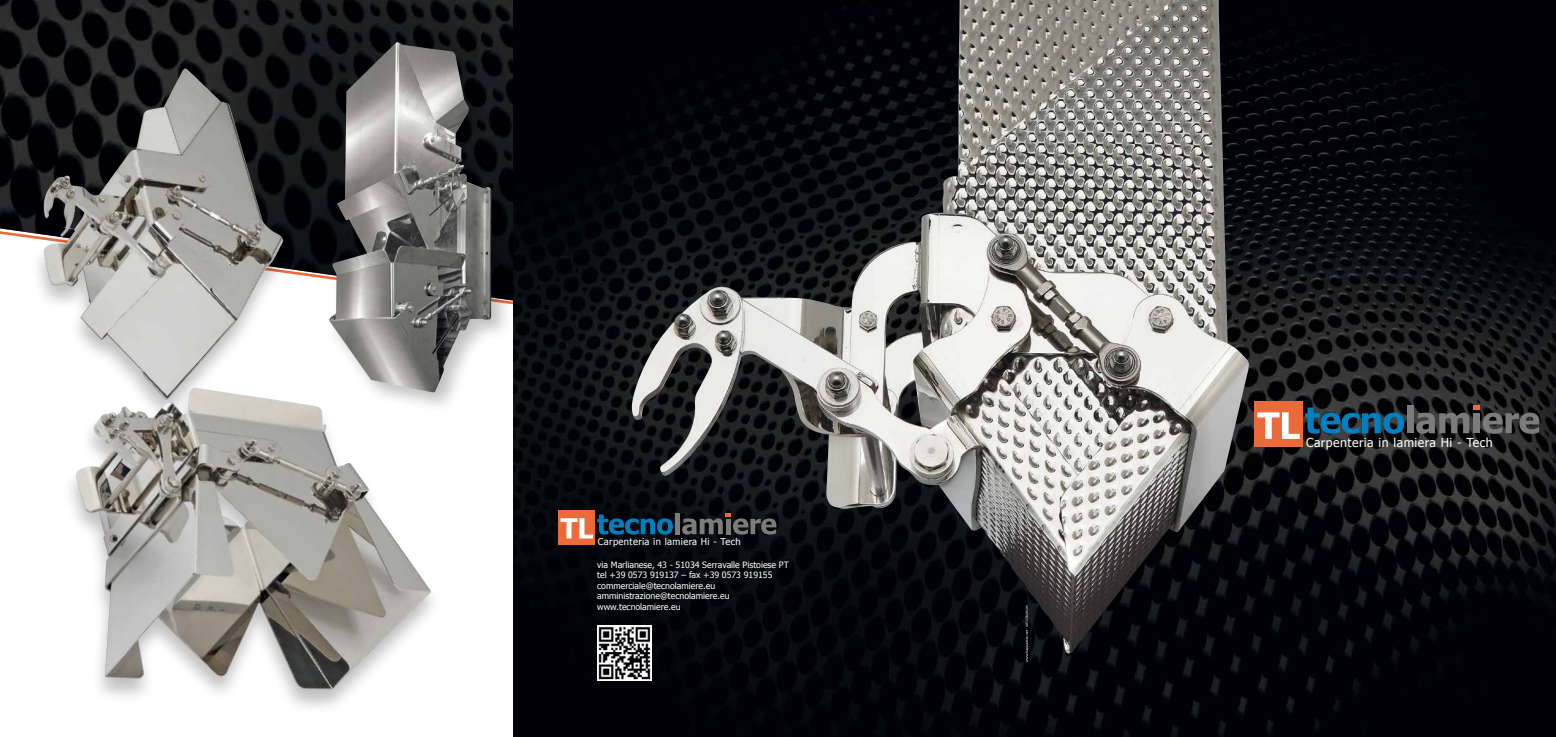
<style>
.page{position:relative;width:1556px;height:737px;background:#fff}
.page>*{position:absolute;margin:0;border:0;box-sizing:border-box;transform-origin:0 0}
.t1{font:12.34px "Tahoma";letter-spacing:.04em;color:#fff}
.t2{font:9.45px "Tahoma";letter-spacing:.04em;color:#fff}
.t3{font:8.75px/10.5px "Tahoma";color:#fff}
</style>
<div class="page">
<img style="left:0;top:0;width:513px;height:227px">
<svg style="left:0;top:227px;width:29px;height:11px"></svg>
<img style="left:513px;top:0;width:1042px;height:737px">
<svg style="left:1025px;top:653px;width:3px;height:9px"></svg>
<img style="left:631px;top:0;width:619px;height:653px">
<div style="left:29px;top:68px;width:413px;height:647px;background:#000;opacity:.25"></div>
<img style="left:40px;top:68px;width:244px;height:399px">
<div style="left:325px;top:38px;width:189px;height:376px;background:#000;opacity:.25"></div>
<img style="left:328px;top:42px;width:163px;height:351px">
<div style="left:558px;top:510px;width:37px;height:35px;background:#eb6a39"></div>
<div style="left:675px;top:513px;width:5px;height:21px;background:#7c7d7a"></div>
<svg style="left:682px;top:513px;width:94px;height:21px;background:#3e3f3f"></svg>
<svg style="left:560px;top:514px;width:113px;height:24px"></svg>
<div style="left:1254px;top:401px;width:48px;height:46px;background:#eb6a39"></div>
<div style="left:1406px;top:405px;width:7px;height:28px;background:#7c7d7a"></div>
<svg style="left:1415px;top:405px;width:124px;height:29px;background:#484745"></svg>
<svg style="left:1257px;top:407px;width:146px;height:32px"></svg>
<img style="left:597px;top:625px;width:55px;height:55px">
<p class="t2" style="left:598px;top:535px;width:144px">Carpenteria in lamiera Hi - Tech</p>
<p class="t3" style="left:597px;top:559px;width:193px">via Marlianese, 43 - 51034 Serravalle Pistoiese PT tel +39 0573 919137 – fax +39 0573 919155 commerciale@tecnolamiere.eu amministrazione@tecnolamiere.eu www.tecnolamiere.eu</p>
<h1 class="t1" style="left:1305px;top:434px;width:188px">Carpenteria in lamiera Hi - Tech</h1>
</div>
